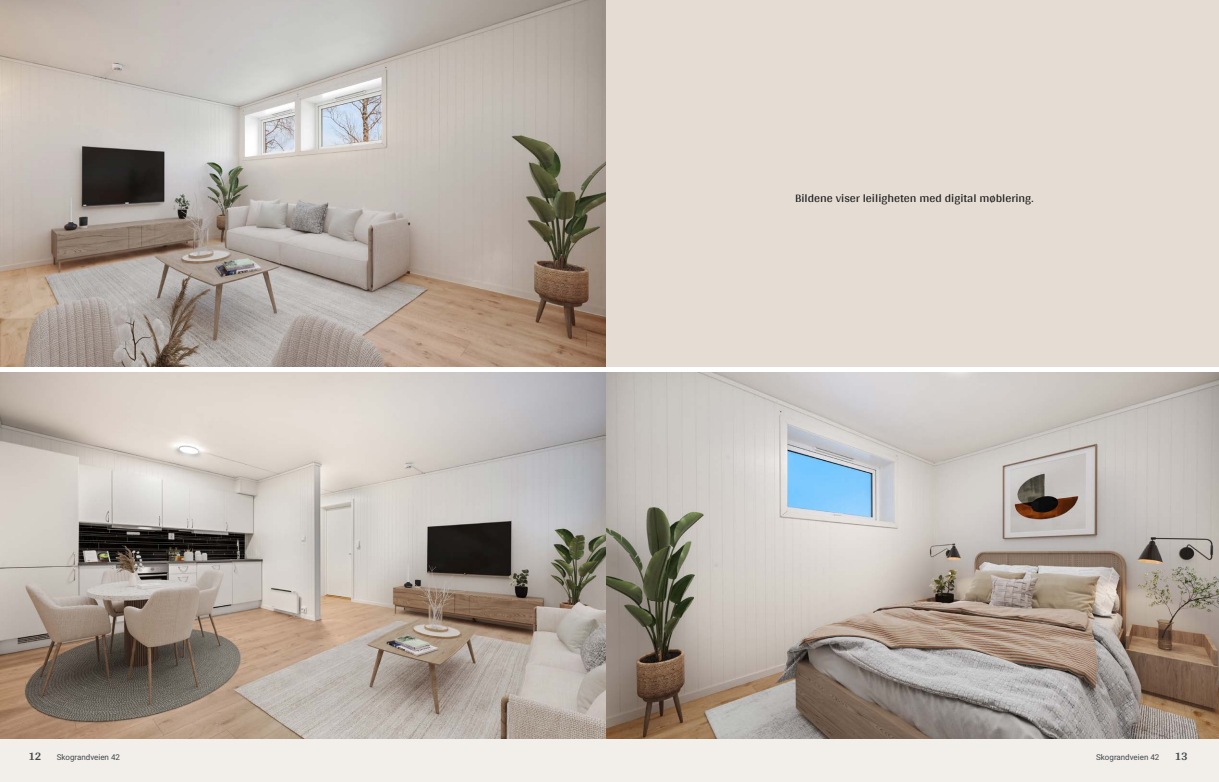
<style>
.page{position:relative;width:1219px;height:782px;background:#fff}
.page>*{position:absolute;margin:0;border:0;box-sizing:border-box;transform-origin:0 0}
.t1{font:12px "Arya";color:#1d1d1b}
.t2{font:700 12px "Arya";color:#414749}
.t3{font:8px "Roboto Vitec";color:#414749}
</style>
<div class="page">
<img style="left:0;top:0;width:607px;height:367px">
<img style="left:0;top:372px;width:607px;height:367px">
<div style="left:0;top:739px;width:612px;height:42px;background:#f2eeea"></div>
<img style="left:607px;top:372px;width:612px;height:367px">
<div style="left:607px;top:739px;width:612px;height:42px;background:#f2eeea"></div>
<div style="left:607px;top:0;width:612px;height:367px;background:#e5dcd4"></div>
<p class="t1" style="left:795px;top:191px;width:240px">Bildene viser leiligheten med digital møblering.</p>
<p class="t2" style="left:28px;top:749px;width:15px">12</p>
<p class="t3" style="left:57px;top:751px;width:65px">Skograndveien 42</p>
<p class="t3" style="left:1096px;top:751px;width:65px">Skograndveien 42</p>
<p class="t2" style="left:1175px;top:749px;width:15px">13</p>
</div>
